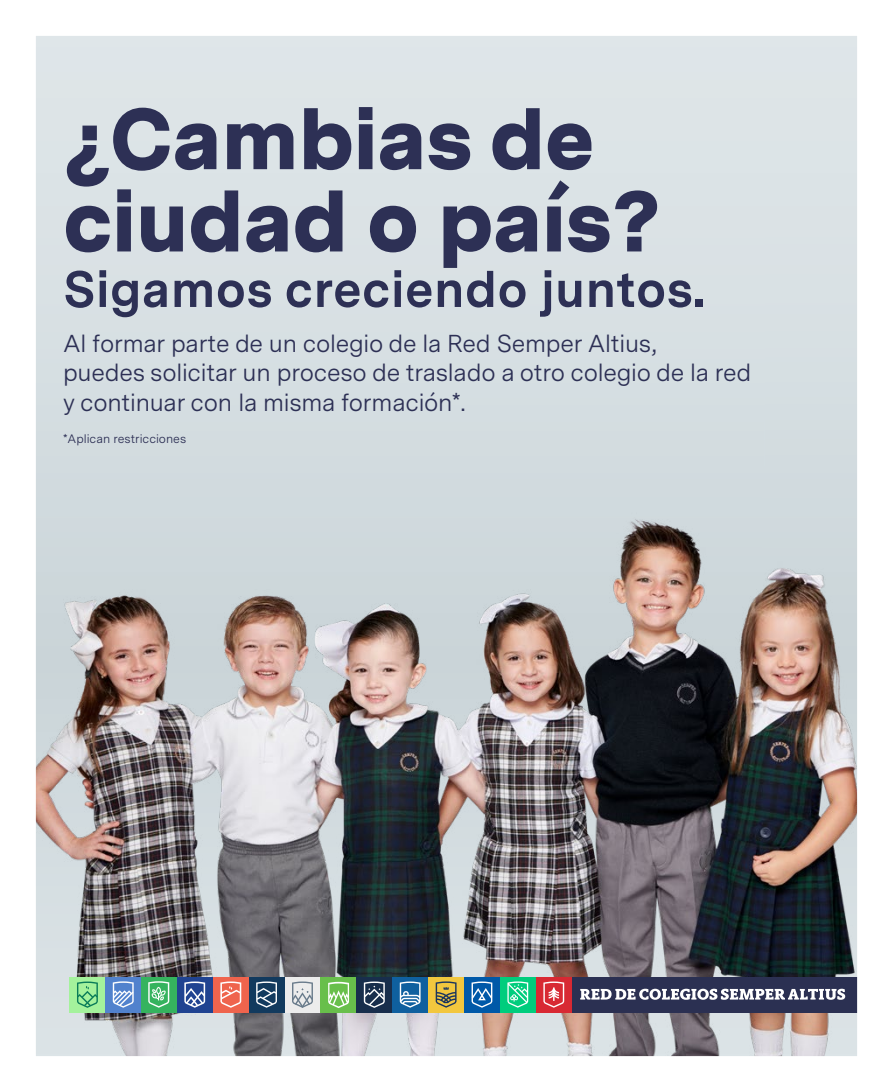
<style>
.page{position:relative;width:893px;height:1092px;background:#fff}
.page>*{position:absolute;margin:0;border:0;box-sizing:border-box;transform-origin:0 0}
.t1{font:900 85.75px/82.2px "Messina Sans";letter-spacing:-.01em;color:#2d3055}
.t2{font:700 50.75px "Messina Sans";color:#2d3055}
.t3{font:24.5px/29.4px "Messina Sans";letter-spacing:-.01em;color:#2d3055}
.t4{font:12.25px "Messina Sans";color:#2d3055}
</style>
<div class="page">
<img style="left:35px;top:36px;width:823px;height:1021px">
<h1 class="t1" style="left:63px;top:94px;width:599px">¿Cambias de ciudad o país?</h1>
<h2 class="t2" style="left:63px;top:251px;width:643px">Sigamos creciendo juntos.</h2>
<p class="t3" style="left:63px;top:328px;width:690px">Al formar parte de un colegio de la Red Semper Altius,<br>puedes solicitar un proceso de traslado a otro colegio de la red y continuar con la misma formación*.</p>
<p class="t4" style="left:63px;top:429px;width:125px">*Aplican restricciones</p>
</div>
